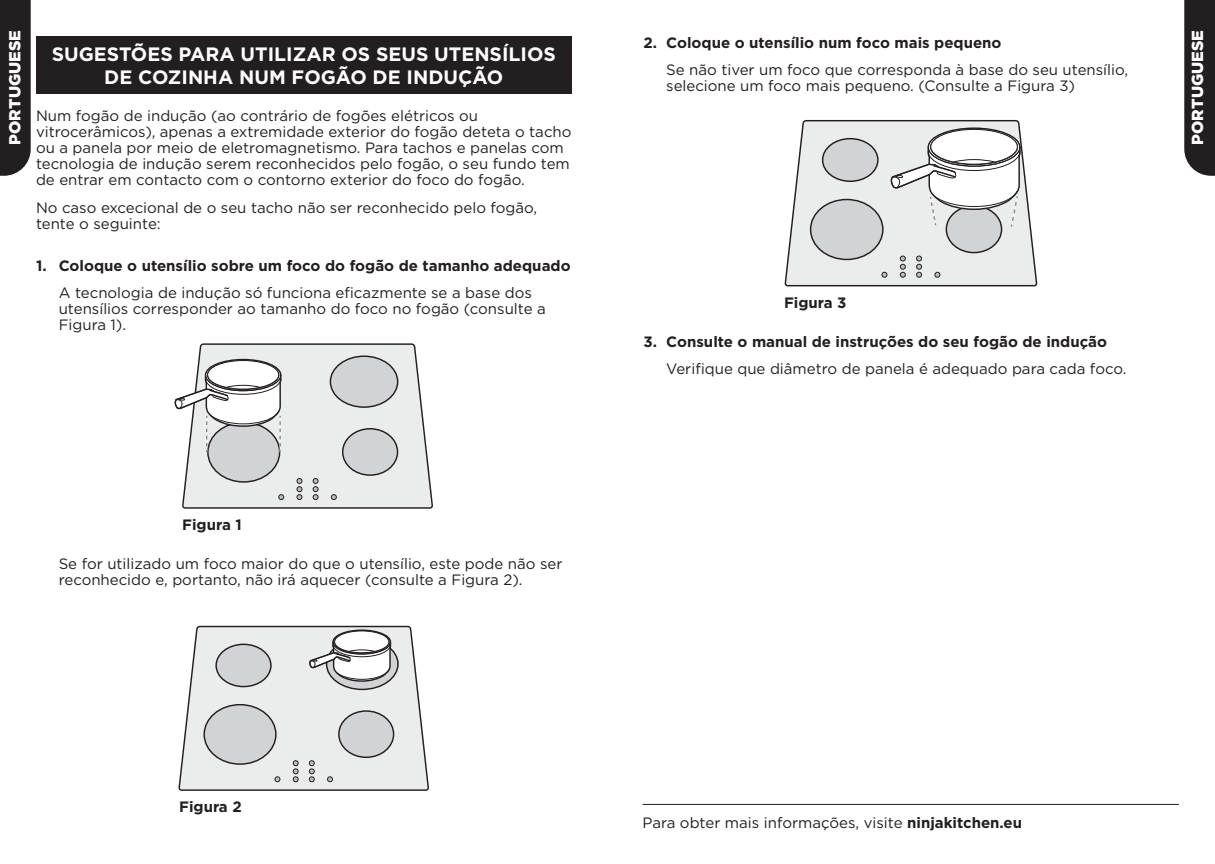
<style>
.page{position:relative;width:1215px;height:864px;background:#fff}
.page>*{position:absolute;margin:0;border:0;box-sizing:border-box;transform-origin:0 0}
.t1{font:700 19.4px/23.2px "Gotham";color:#fff;text-align:center}
.t2{font:900 16px "Gotham";color:#fff}
.t3{font:15px/16px "Gotham";color:#231f20}
.t4{font:700 15px "Gotham";color:#231f20}
.s1{font-weight:700}
</style>
<div class="page">
<div style="left:0;top:0;width:31px;height:176px;background:#231f20"></div>
<div style="left:1184px;top:0;width:30px;height:176px;background:#231f20"></div>
<div style="left:36px;top:36px;width:535px;height:57px;background:#231f20"></div>
<svg style="left:174px;top:344px;width:258px;height:164px"></svg>
<svg style="left:179px;top:625px;width:250px;height:166px;background:#dadadb"></svg>
<svg style="left:784px;top:119px;width:254px;height:168px"></svg>
<svg style="left:785px;top:121px;width:251px;height:165px"></svg>
<hr style="left:642px;top:804px;width:536px;height:1px;background:#231f20">
<p class="t2" style="left:6px;top:145px;width:116px;rotate:-90deg">PORTUGUESE</p>
<p class="t2" style="left:1188px;top:145px;width:116px;rotate:-90deg">PORTUGUESE</p>
<p class="t4" style="left:643px;top:34px;width:359px">2. Coloque o utensílio num foco mais pequeno</p>
<p class="t3" style="left:666px;top:62px;width:463px">Se não tiver um foco que corresponda à base do seu utensílio, selecione um foco mais pequeno. (Consulte a Figura 3)</p>
<p class="t1" style="left:52px;top:42px;width:505px">SUGESTÕES PARA UTILIZAR OS SEUS UTENSÍLIOS<br>DE COZINHA NUM FOGÃO DE INDUÇÃO</p>
<p class="t3" style="left:36px;top:108px;width:537px">Num fogão de indução (ao contrário de fogões elétricos ou vitrocerâmicos), apenas a extremidade exterior do fogão deteta o tacho ou a panela por meio de eletromagnetismo. Para tachos e panelas com tecnologia de indução serem reconhecidos pelo fogão, o seu fundo tem de entrar em contacto com o contorno exterior do foco do fogão.</p>
<p class="t3" style="left:36px;top:199px;width:503px">No caso excecional de o seu tacho não ser reconhecido pelo fogão, tente o seguinte:</p>
<p class="t4" style="left:36px;top:257px;width:536px">1. Coloque o utensílio sobre um foco do fogão de tamanho adequado</p>
<p class="t3" style="left:59px;top:285px;width:488px">A tecnologia de indução só funciona eficazmente se a base dos utensílios corresponder ao tamanho do foco no fogão (consulte a<br>Figura 1).</p>
<p class="t4" style="left:182px;top:516px;width:61px">Figura 1</p>
<p class="t3" style="left:59px;top:556px;width:505px">Se for utilizado um foco maior do que o utensílio, este pode não ser reconhecido e, portanto, não irá aquecer (consulte a Figura 2).</p>
<p class="t4" style="left:784px;top:294px;width:64px">Figura 3</p>
<p class="t4" style="left:643px;top:333px;width:465px">3. Consulte o manual de instruções do seu fogão de indução</p>
<p class="t3" style="left:666px;top:361px;width:462px">Verifique que diâmetro de panela é adequado para cada foco.</p>
<p class="t4" style="left:179px;top:798px;width:64px">Figura 2</p>
<p class="t3" style="left:642px;top:814px;width:381px">Para obter mais informações, visite <span class="s1">ninjakitchen.eu</span></p>
</div>
